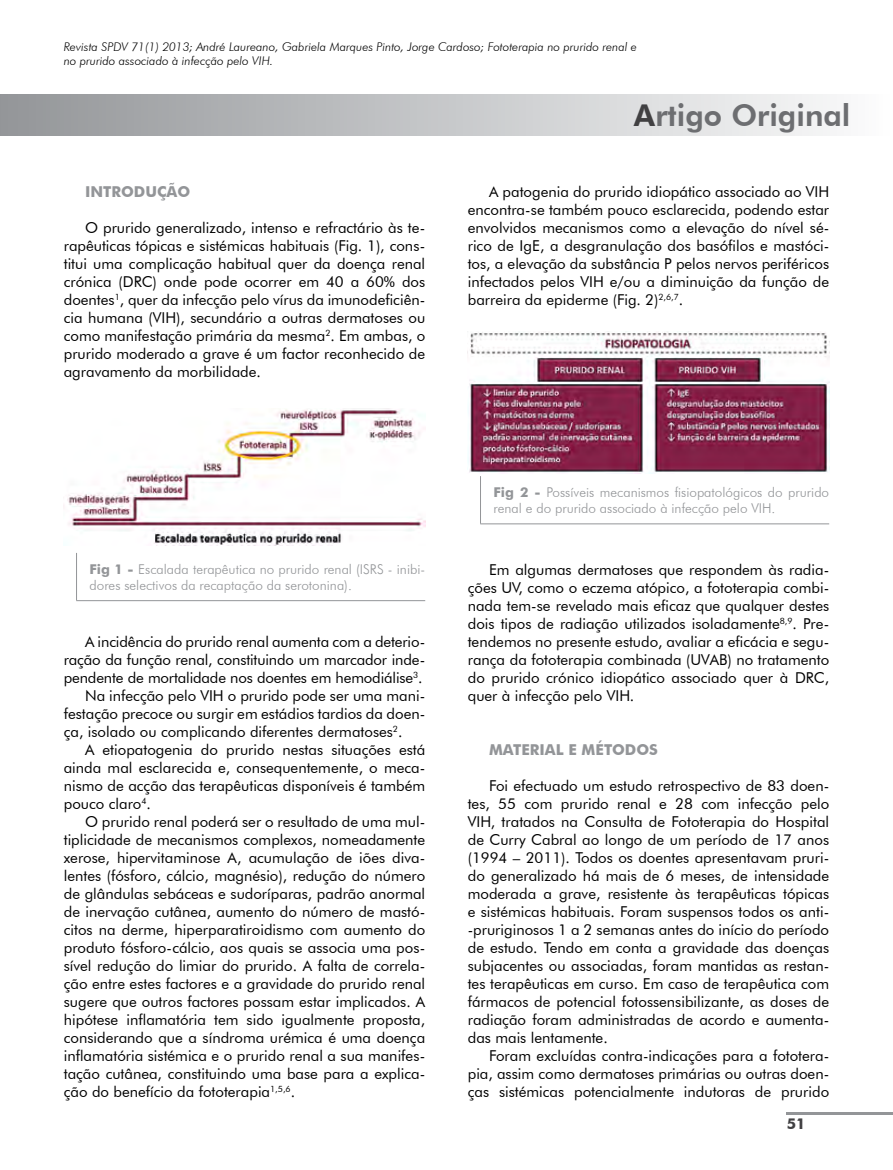
<style>
.page{position:relative;width:893px;height:1170px;background:#fff}
.page>*{position:absolute;margin:0;border:0;box-sizing:border-box;transform-origin:0 0}
.t1{font:800 30px "Futura BT";color:#6d6e71}
.t2{font:15px/18px "Futura BT";color:#000;text-align:justify}
.t3{font:700 15px "Futura BT";color:#939598}
.t4{font:700 15px "Futura BT";color:#414042}
.t5{font:300 13.5px/16.2px "Futura BT";color:#939598}
.t6{font:italic 300 12px/14.4px "Futura BT";color:#000}
.s1{color:#414042}
.s2{font-weight:700}
</style>
<div class="page">
<div style="left:0;top:94px;width:893px;height:41px;background:linear-gradient(to right,#939598,#fcfcfd)"></div>
<hr style="left:787px;top:1111px;width:106px;height:3px;background:#939598">
<hr style="left:76px;top:553px;width:1px;height:47px;background:#939598">
<hr style="left:76px;top:600px;width:349px;height:1px;background:#939598">
<img style="left:67px;top:408px;width:358px;height:137px">
<hr style="left:480px;top:476px;width:1px;height:47px;background:#939598">
<hr style="left:480px;top:523px;width:349px;height:1px;background:#939598">
<img style="left:468px;top:331px;width:361px;height:142px">
<p class="t6" style="left:64px;top:39px;width:575px">Revista SPDV 71(1) 2013; André Laureano, Gabriela Marques Pinto, Jorge Cardoso; Fototerapia no prurido renal e no prurido associado à infecção pelo VIH.</p>
<p class="t3" style="left:85px;top:182px;width:107px">INTRODUÇÃO</p>
<p class="t2" style="left:64px;top:218px;width:363px;text-indent:21px">O prurido generalizado, intenso e refractário às te&shy;rapêuticas tópicas e sistémicas habituais (Fig. 1), cons&shy;titui uma complicação habitual quer da doença renal crónica (DRC) onde pode ocorrer em 40 a 60% dos doentes<sup>1</sup>, quer da infecção pelo vírus da imunodeficiên&shy;cia humana (VIH), secundário a outras dermatoses ou como manifestação primária da mesma<sup>2</sup>. Em ambas, o prurido moderado a grave é um factor reconhecido de agravamento da morbilidade.</p>
<h1 class="t1" style="left:634px;top:97px;width:218px"><span class="s1">A</span>rtigo Original</h1>
<p class="t2" style="left:468px;top:182px;width:363px;text-indent:21px">A patogenia do prurido idiopático associado ao VIH encontra-se também pouco esclarecida, podendo estar envolvidos mecanismos como a elevação do nível sé&shy;rico de IgE, a desgranulação dos basófilos e mastóci&shy;tos, a elevação da substância P pelos nervos periféricos infectados pelos VIH e/ou a diminuição da função de barreira da epiderme (Fig. 2)<sup>2,6,7</sup>.</p>
<p class="t5" style="left:90px;top:560px;width:337px"><span class="s2">Fig 1 -</span> Escalada terapêutica no prurido renal (ISRS - inibi&shy;dores selectivos da recaptação da serotonina).</p>
<p class="t2" style="left:85px;top:632px;width:342px">A incidência do prurido renal aumenta com a deterio-</p>
<p class="t2" style="left:64px;top:650px;width:363px">ração da função renal, constituindo um marcador inde-</p>
<p class="t2" style="left:64px;top:668px;width:360px">pendente de mortalidade nos doentes em hemodiálise<sup>3</sup>.</p>
<p class="t2" style="left:85px;top:686px;width:342px">Na infecção pelo VIH o prurido pode ser uma mani-</p>
<p class="t2" style="left:64px;top:704px;width:363px">festação precoce ou surgir em estádios tardios da doen-</p>
<p class="t2" style="left:64px;top:722px;width:340px">ça, isolado ou complicando diferentes dermatoses<sup>2</sup>.</p>
<p class="t2" style="left:85px;top:740px;width:342px">A etiopatogenia do prurido nestas situações está</p>
<p class="t2" style="left:64px;top:758px;width:363px">ainda mal esclarecida e, consequentemente, o meca-</p>
<p class="t2" style="left:64px;top:776px;width:363px">nismo de acção das terapêuticas disponíveis é também</p>
<p class="t2" style="left:64px;top:794px;width:89px">pouco claro<sup>4</sup>.</p>
<p class="t2" style="left:85px;top:812px;width:342px">O prurido renal poderá ser o resultado de uma mul-</p>
<p class="t2" style="left:64px;top:830px;width:363px">tiplicidade de mecanismos complexos, nomeadamente</p>
<p class="t2" style="left:64px;top:848px;width:363px">xerose, hipervitaminose A, acumulação de iões diva-</p>
<p class="t2" style="left:64px;top:866px;width:363px">lentes (fósforo, cálcio, magnésio), redução do número</p>
<p class="t2" style="left:64px;top:884px;width:363px">de glândulas sebáceas e sudoríparas, padrão anormal</p>
<p class="t2" style="left:64px;top:902px;width:363px">de inervação cutânea, aumento do número de mastó-</p>
<p class="t2" style="left:64px;top:920px;width:363px">citos na derme, hiperparatiroidismo com aumento do</p>
<p class="t2" style="left:64px;top:938px;width:363px">produto fósforo-cálcio, aos quais se associa uma pos-</p>
<p class="t2" style="left:64px;top:956px;width:363px">sível redução do limiar do prurido. A falta de correla-</p>
<p class="t2" style="left:64px;top:974px;width:363px">ção entre estes factores e a gravidade do prurido renal</p>
<p class="t2" style="left:64px;top:992px;width:363px">sugere que outros factores possam estar implicados. A</p>
<p class="t2" style="left:64px;top:1010px;width:363px">hipótese inflamatória tem sido igualmente proposta,</p>
<p class="t2" style="left:64px;top:1028px;width:363px">considerando que a síndroma urémica é uma doença</p>
<p class="t2" style="left:64px;top:1046px;width:363px">inflamatória sistémica e o prurido renal a sua manifes-</p>
<p class="t2" style="left:64px;top:1064px;width:363px">tação cutânea, constituindo uma base para a explica-</p>
<p class="t2" style="left:64px;top:1082px;width:233px">ção do benefício da fototerapia<sup>1,5,6</sup>.</p>
<p class="t5" style="left:493px;top:484px;width:337px"><span class="s2">Fig 2 -</span> Possíveis mecanismos fisiopatológicos do prurido renal e do prurido associado à infecção pelo VIH.</p>
<p class="t2" style="left:468px;top:560px;width:363px;text-indent:21px">Em algumas dermatoses que respondem às radia&shy;ções UV, como o eczema atópico, a fototerapia combi&shy;nada tem-se revelado mais eficaz que qualquer destes dois tipos de radiação utilizados isoladamente<sup>8,9</sup>. Pre&shy;tendemos no presente estudo, avaliar a eficácia e segu&shy;rança da fototerapia combinada (UVAB) no tratamento do prurido crónico idiopático associado quer à DRC, quer à infecção pelo VIH.</p>
<p class="t3" style="left:489px;top:740px;width:170px">MATERIAL E MÉTODOS</p>
<p class="t2" style="left:468px;top:776px;width:363px;text-indent:21px">Foi efectuado um estudo retrospectivo de 83 doen&shy;tes, 55 com prurido renal e 28 com infecção pelo VIH, tratados na Consulta de Fototerapia do Hospital de Curry Cabral ao longo de um período de 17 anos (1994 – 2011). Todos os doentes apresentavam pruri&shy;do generalizado há mais de 6 meses, de intensidade moderada a grave, resistente às terapêuticas tópicas e sistémicas habituais. Foram suspensos todos os anti--pruriginosos 1 a 2 semanas antes do início do período de estudo. Tendo em conta a gravidade das doenças subjacentes ou associadas, foram mantidas as restan&shy;tes terapêuticas em curso. Em caso de terapêutica com fármacos de potencial fotossensibilizante, as doses de radiação foram administradas de acordo e aumenta&shy;das mais lentamente.</p>
<p class="t2" style="left:468px;top:1046px;width:363px;text-indent:21px">Foram excluídas contra-indicações para a fototera&shy;pia, assim como dermatoses primárias ou outras doen&shy;ças sistémicas potencialmente indutoras de prurido</p>
<p class="t4" style="left:787px;top:1114px;width:20px">51</p>
</div>
